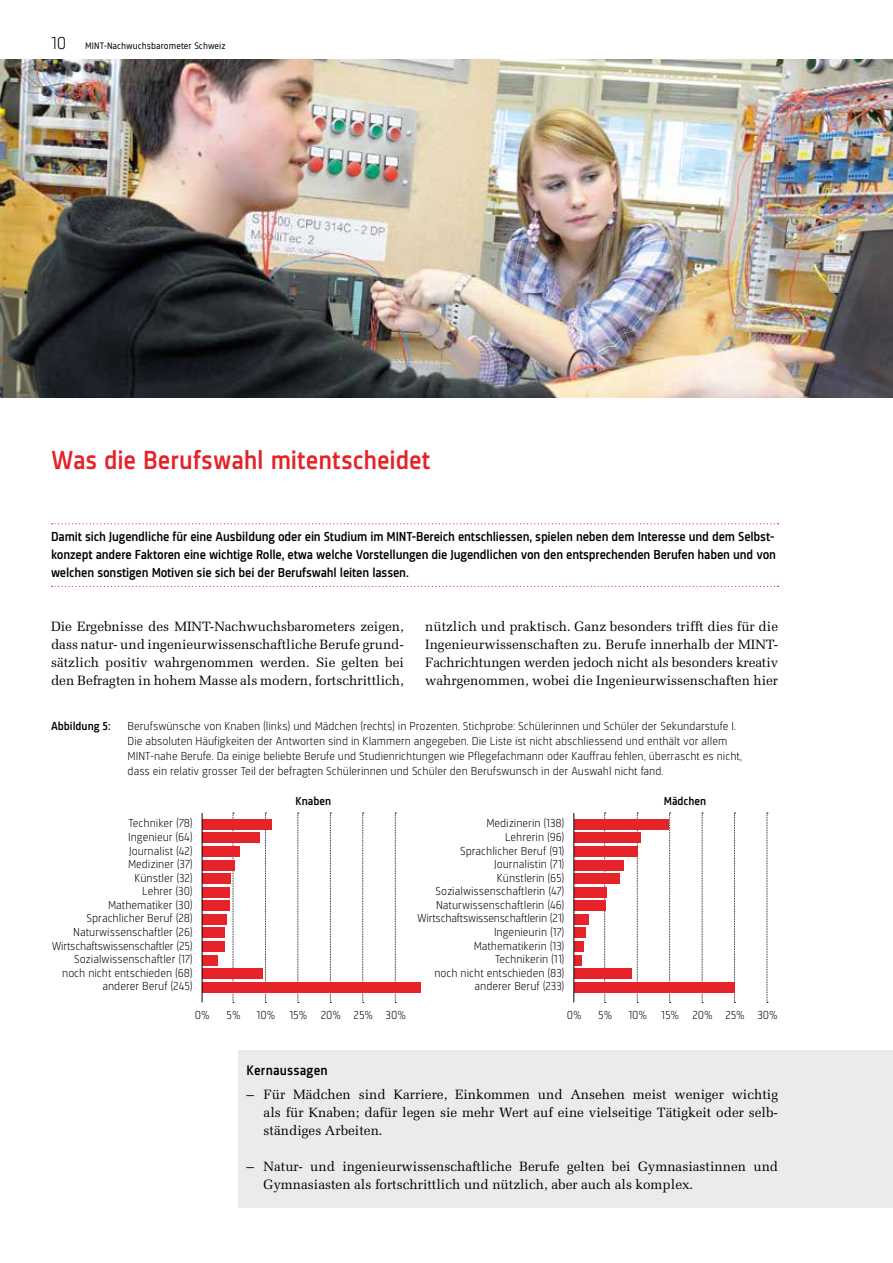
<style>
.page{position:relative;width:893px;height:1263px;background:#fff}
.page>*{position:absolute;margin:0;border:0;box-sizing:border-box;transform-origin:0 0}
.t1{font:500 27px "Sinews Sans Pro";letter-spacing:-.005em;color:#e52329}
.t2{font:500 14.25px "Sinews Sans Pro";letter-spacing:.01em;color:#000}
.t3{font:13.5px/18px "Melior";color:#000;text-align:justify}
.t4{font:500 13.5px/18px "Sinews Sans Pro";letter-spacing:-.01em;color:#000;text-align:justify}
.t5{font:300 12px/13.5px "Sinews Sans Pro";color:#000;text-align:right}
.t6{font:500 12px "Sinews Sans Pro";color:#000}
.t7{font:9.75px "Sinews Sans Pro";letter-spacing:.005em;color:#000}
.s1{font-weight:300;font-size:18px}
</style>
<div class="page">
<img style="left:0;top:60px;width:893px;height:337px">
<svg style="left:52px;top:523px;width:727px;height:1px"></svg>
<svg style="left:52px;top:586px;width:727px;height:1px"></svg>
<div style="left:238px;top:1051px;width:655px;height:157px;background:#e9ebec"></div>
<svg style="left:233px;top:813px;width:1px;height:190px"></svg>
<svg style="left:265px;top:813px;width:1px;height:190px"></svg>
<svg style="left:298px;top:813px;width:1px;height:190px"></svg>
<svg style="left:330px;top:813px;width:1px;height:190px"></svg>
<svg style="left:362px;top:813px;width:2px;height:190px"></svg>
<svg style="left:395px;top:813px;width:1px;height:190px"></svg>
<div style="left:202px;top:819px;width:70px;height:10px;background:#e52329"></div>
<div style="left:202px;top:833px;width:57px;height:10px;background:#e52329"></div>
<div style="left:202px;top:846px;width:37px;height:11px;background:#e52329"></div>
<div style="left:202px;top:860px;width:33px;height:10px;background:#e52329"></div>
<div style="left:202px;top:873px;width:29px;height:11px;background:#e52329"></div>
<div style="left:202px;top:887px;width:28px;height:10px;background:#e52329"></div>
<div style="left:202px;top:901px;width:28px;height:10px;background:#e52329"></div>
<div style="left:202px;top:914px;width:25px;height:10px;background:#e52329"></div>
<div style="left:202px;top:928px;width:23px;height:10px;background:#e52329"></div>
<div style="left:202px;top:941px;width:22px;height:11px;background:#e52329"></div>
<div style="left:202px;top:955px;width:15px;height:10px;background:#e52329"></div>
<div style="left:202px;top:968px;width:61px;height:11px;background:#e52329"></div>
<div style="left:202px;top:982px;width:219px;height:10px;background:#e52329"></div>
<hr style="left:202px;top:813px;width:1px;height:189px;background:#000">
<svg style="left:604px;top:813px;width:2px;height:190px"></svg>
<svg style="left:637px;top:813px;width:1px;height:190px"></svg>
<svg style="left:669px;top:813px;width:2px;height:190px"></svg>
<svg style="left:702px;top:813px;width:1px;height:190px"></svg>
<svg style="left:734px;top:813px;width:1px;height:190px"></svg>
<svg style="left:767px;top:813px;width:1px;height:190px"></svg>
<div style="left:574px;top:819px;width:95px;height:10px;background:#e52329"></div>
<div style="left:574px;top:833px;width:66px;height:10px;background:#e52329"></div>
<div style="left:574px;top:846px;width:63px;height:11px;background:#e52329"></div>
<div style="left:574px;top:860px;width:49px;height:10px;background:#e52329"></div>
<div style="left:574px;top:873px;width:46px;height:11px;background:#e52329"></div>
<div style="left:574px;top:887px;width:32px;height:10px;background:#e52329"></div>
<div style="left:574px;top:901px;width:31px;height:10px;background:#e52329"></div>
<div style="left:574px;top:914px;width:14px;height:10px;background:#e52329"></div>
<div style="left:574px;top:928px;width:12px;height:10px;background:#e52329"></div>
<div style="left:574px;top:941px;width:9px;height:11px;background:#e52329"></div>
<div style="left:574px;top:955px;width:7px;height:10px;background:#e52329"></div>
<div style="left:574px;top:968px;width:57px;height:11px;background:#e52329"></div>
<div style="left:574px;top:982px;width:160px;height:10px;background:#e52329"></div>
<hr style="left:573px;top:813px;width:1px;height:189px;background:#000">
<p class="t7" style="left:51px;top:40px;width:176px"><span class="s1">10</span> MINT-Nachwuchsbarometer Schweiz</p>
<h1 class="t1" style="left:51px;top:445px;width:381px">Was die Berufswahl mitentscheidet</h1>
<p class="t4" style="left:51px;top:528px;width:726px">Damit sich Jugendliche für eine Ausbildung oder ein Studium im MINT-Bereich entschliessen, spielen neben dem Interesse und dem Selbst&shy;konzept andere Faktoren eine wichtige Rolle, etwa welche Vorstellungen die Jugendlichen von den entsprechenden Berufen haben und von welchen sonstigen Motiven sie sich bei der Berufswahl leiten lassen.</p>
<p class="t3" style="left:51px;top:618px;width:354px">Die Ergebnisse des MINT-Nachwuchsbarometers zeigen, dass natur- und ingenieurwissenschaftliche Berufe grund&shy;sätzlich positiv wahrgenommen werden. Sie gelten bei den Befragten in hohem Masse als modern, fortschrittlich,</p>
<p class="t3" style="left:425px;top:618px;width:354px">nützlich und praktisch. Ganz besonders trifft dies für die Ingenieurwissenschaften zu. Berufe innerhalb der MINT-Fachrichtungen werden jedoch nicht als besonders kreativ wahrgenommen, wobei die Ingenieurwissenschaften hier</p>
<p class="t6" style="left:51px;top:719px;width:61px">Abbildung 5:</p>
<p class="t5" style="left:128px;top:718px;width:616px;line-height:15px;text-align:left">Berufswünsche von Knaben (links) und Mädchen (rechts) in Prozenten. Stichprobe: Schülerinnen und Schüler der Sekundarstufe I.<br>Die absoluten Häufigkeiten der Antworten sind in Klammern angegeben. Die Liste ist nicht abschliessend und enthält vor allem MINT-nahe Berufe. Da einige beliebte Berufe und Studienrichtungen wie Pflegefachmann oder Kauffrau fehlen, überrascht es nicht, dass ein relativ grosser Teil der befragten Schülerinnen und Schüler den Berufswunsch in der Auswahl nicht fand.</p>
<p class="t6" style="left:295px;top:794px;width:37px">Knaben</p>
<p class="t6" style="left:664px;top:794px;width:44px">Mädchen</p>
<p class="t5" style="left:52px;top:817px;width:143px">Techniker (78)<br>Ingenieur (64)<br>Journalist (42)<br>Mediziner (37)<br>Künstler (32)<br>Lehrer (30)<br>Mathematiker (30)<br>Sprachlicher Beruf (28)<br>Naturwissenschaftler (26)<br>Wirtschaftswissenschaftler (25)<br>Sozialwissenschaftler (17) noch nicht entschieden (68) anderer Beruf (245)</p>
<p class="t5" style="left:417px;top:817px;width:149px">Medizinerin (138)<br>Lehrerin (96)<br>Sprachlicher Beruf (91)<br>Journalistin (71)<br>Künstlerin (65)<br>Sozialwissenschaftlerin (47)<br>Naturwissenschaftlerin (46)<br>Wirtschaftswissenschaftlerin (21)<br>Ingenieurin (17)<br>Mathematikerin (13)<br>Technikerin (11)<br>noch nicht entschieden (83) anderer Beruf (233)</p>
<p class="t5" style="left:195px;top:1008px;width:16px">0%</p>
<p class="t5" style="left:226px;top:1008px;width:16px">5%</p>
<p class="t5" style="left:257px;top:1008px;width:151px">10% 15% 20% 25% 30%</p>
<p class="t5" style="left:567px;top:1008px;width:16px">0%</p>
<p class="t5" style="left:598px;top:1008px;width:16px">5%</p>
<p class="t5" style="left:628px;top:1008px;width:151px">10% 15% 20% 25% 30%</p>
<p class="t2" style="left:247px;top:1063px;width:83px">Kernaussagen</p>
<p class="t3" style="left:264px;top:1086px;width:516px;text-indent:-17px">– Für Mädchen sind Karriere, Einkommen und Ansehen meist weniger wichtig als für Knaben; dafür legen sie mehr Wert auf eine vielseitige Tätigkeit oder selb&shy;ständiges Arbeiten.</p>
<p class="t3" style="left:264px;top:1158px;width:516px;text-indent:-17px">– Natur- und ingenieurwissenschaftliche Berufe gelten bei Gymnasiastinnen und<br>Gymnasiasten als fortschrittlich und nützlich, aber auch als komplex.</p>
</div>
